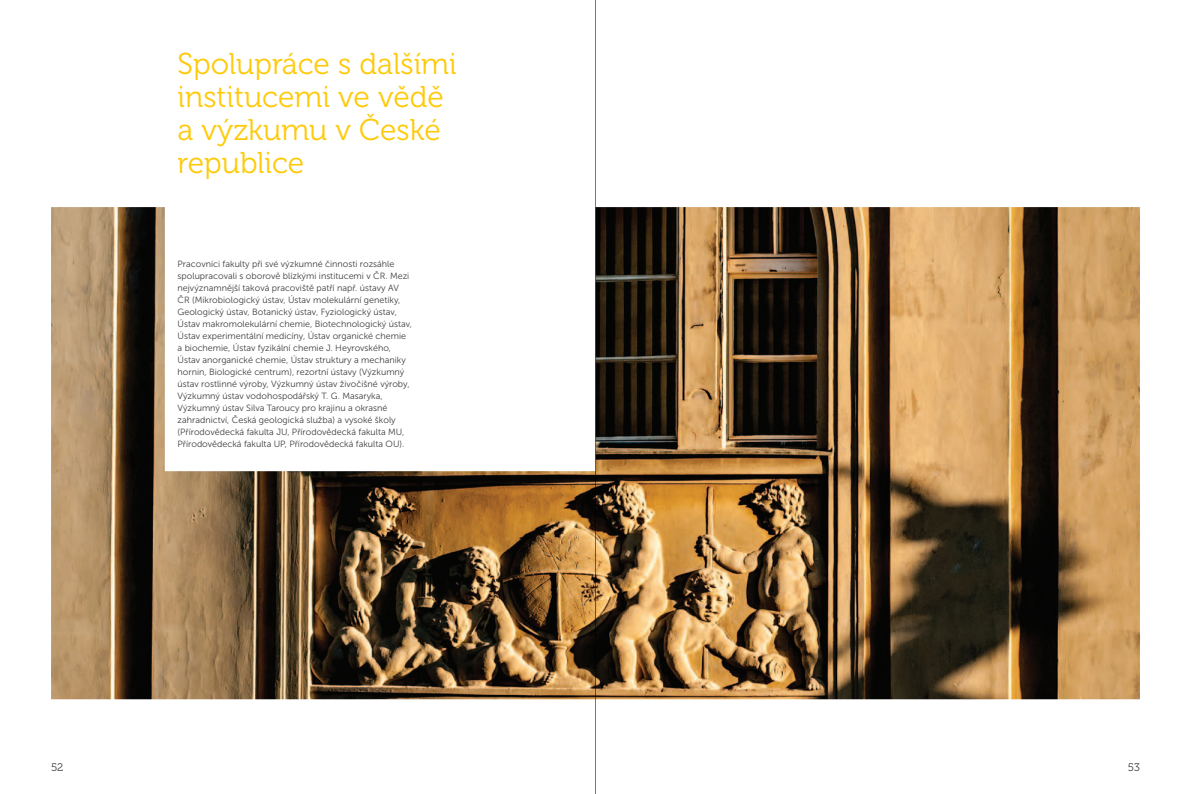
<style>
.page{position:relative;width:1191px;height:794px;background:#fff}
.page>*{position:absolute;margin:0;border:0;box-sizing:border-box;transform-origin:0 0}
.t1{font:30px/33px "Museo 300";color:#feca0a}
.t2{font:11px "Museo 300";color:#3e3e3f}
.t3{font:9px/12px "Museo Sans 300";color:#3e3e3f}
</style>
<div class="page">
<img style="left:51px;top:207px;width:1089px;height:492px">
<hr style="left:595px;top:0;width:1px;height:794px;background:#231f20">
<h1 class="t1" style="left:178px;top:47px;width:281px">Spolupráce s dalšími institucemi ve vědě a výzkumu v České republice</h1>
<p class="t3" style="left:178px;top:258px;width:236px">Pracovníci fakulty při své výzkumné činnosti rozsáhle spolupracovali s oborově blízkými institucemi v ČR. Mezi nejvýznamnější taková pracoviště patří např. ústavy AV ČR (Mikrobiologický ústav, Ústav molekulární genetiky, Geologický ústav, Botanický ústav, Fyziologický ústav, Ústav makromolekulární chemie, Biotechnologický ústav, Ústav experimentální medicíny, Ústav organické chemie a biochemie, Ústav fyzikální chemie J. Heyrovského, Ústav anorganické chemie, Ústav struktury a mechaniky hornin, Biologické centrum), rezortní ústavy (Výzkumný ústav rostlinné výroby, Výzkumný ústav živočišné výroby, Výzkumný ústav vodohospodářský T. G. Masaryka, Výzkumný ústav Silva Taroucy pro krajinu a okrasné zahradnictví, Česká geologická služba) a vysoké školy (Přírodovědecká fakulta JU, Přírodovědecká fakulta MU, Přírodovědecká fakulta UP, Přírodovědecká fakulta OU).</p>
<p class="t2" style="left:51px;top:761px;width:14px">52</p>
<p class="t2" style="left:1128px;top:761px;width:13px">53</p>
</div>
